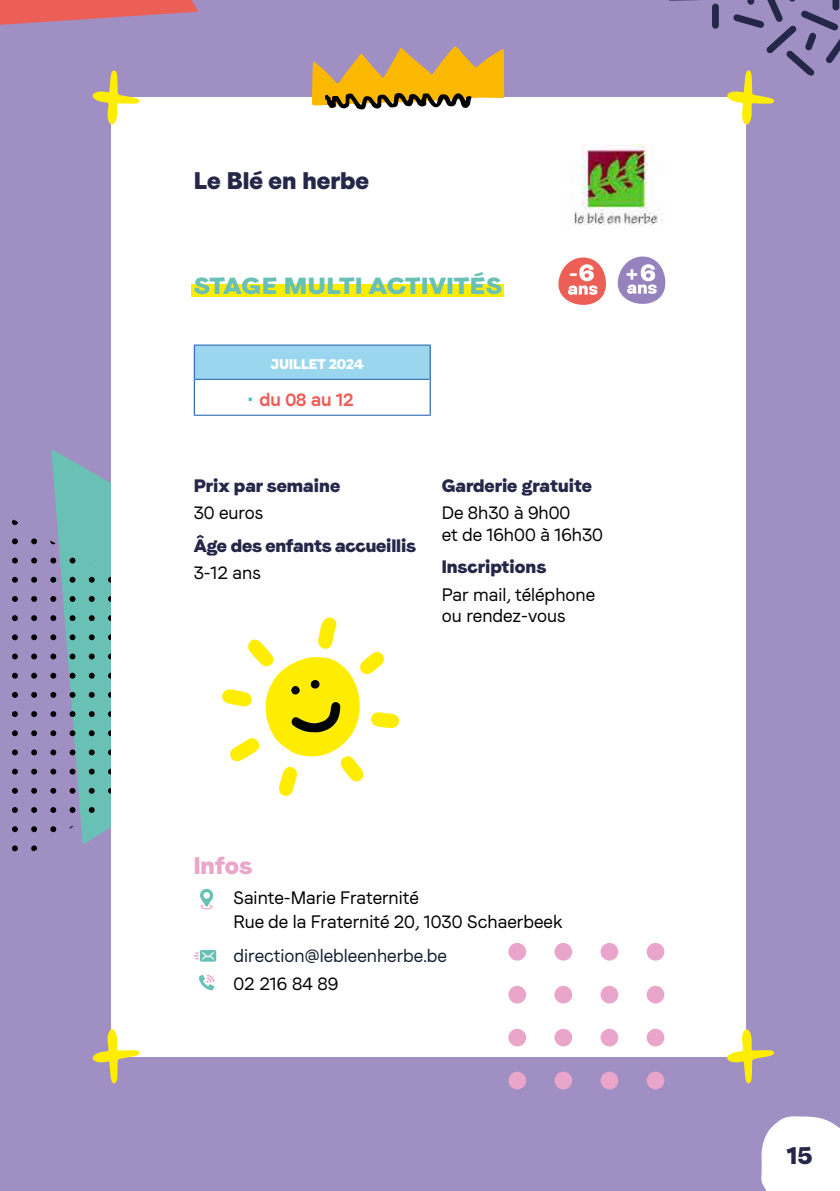
<style>
.page{position:relative;width:840px;height:1191px;background:#fff}
.page>*{position:absolute;margin:0;border:0;box-sizing:border-box;transform-origin:0 0}
.Titre_1{font:24px "Faro Display Lucky";color:#242748}
.Titre_2{font:24px "Faro Display Lucky";color:#e9a6ca}
.t1{font:23.4px "Faro Display Sad";color:#fff}
.Titre_1-2{font:23.2px "Faro Display Lucky";letter-spacing:.01em;color:#69c1b5;scale:1.11 1}
.texte_colonne{font:18px/21.6px "Faro Regular Lucky";color:#000}
.Titre_colonne{font:18px "Faro Display Lucky";color:#242748}
.mail__tel{font:18px "Faro Regular Lucky";color:#111f2f}
.Age_des_enfants_acceuillis{font:18px "Faro Display Lucky";letter-spacing:-.01em;color:#242748}
.t2{font:18px "Faro Bold Lucky";color:#ec5f57}
.mail__tel-2{font:18px "Faro Regular Lucky";color:#000}
.Tableau{font:14px "Faro Display Lucky";color:#fff}
.s1{color:#46bccd}
</style>
<div class="page">
<div style="left:0;top:0;width:839px;height:1191px;background:#a08fc3"></div>
<svg style="left:51px;top:449px;width:60px;height:396px;fill:#69c1b5"></svg>
<svg style="left:12px;top:519px;width:6px;height:6px"></svg>
<svg style="left:50px;top:538px;width:6px;height:6px"></svg>
<svg style="left:31px;top:538px;width:6px;height:6px"></svg>
<svg style="left:12px;top:538px;width:6px;height:6px"></svg>
<svg style="left:89px;top:558px;width:6px;height:5px"></svg>
<svg style="left:70px;top:557px;width:5px;height:6px"></svg>
<svg style="left:50px;top:557px;width:6px;height:6px"></svg>
<svg style="left:31px;top:557px;width:6px;height:6px"></svg>
<svg style="left:12px;top:557px;width:6px;height:6px"></svg>
<svg style="left:108px;top:577px;width:3px;height:5px"></svg>
<svg style="left:89px;top:577px;width:6px;height:5px"></svg>
<svg style="left:70px;top:577px;width:5px;height:5px"></svg>
<svg style="left:50px;top:577px;width:6px;height:5px"></svg>
<svg style="left:31px;top:577px;width:6px;height:5px"></svg>
<svg style="left:12px;top:577px;width:6px;height:5px"></svg>
<svg style="left:108px;top:596px;width:3px;height:6px"></svg>
<svg style="left:89px;top:596px;width:6px;height:6px"></svg>
<svg style="left:70px;top:596px;width:5px;height:6px"></svg>
<svg style="left:50px;top:596px;width:6px;height:6px"></svg>
<svg style="left:31px;top:596px;width:6px;height:6px"></svg>
<svg style="left:12px;top:596px;width:6px;height:6px"></svg>
<svg style="left:108px;top:615px;width:3px;height:6px"></svg>
<svg style="left:89px;top:615px;width:6px;height:6px"></svg>
<svg style="left:70px;top:615px;width:5px;height:6px"></svg>
<svg style="left:50px;top:615px;width:6px;height:6px"></svg>
<svg style="left:31px;top:615px;width:6px;height:6px"></svg>
<svg style="left:12px;top:615px;width:6px;height:6px"></svg>
<svg style="left:108px;top:634px;width:3px;height:6px"></svg>
<svg style="left:89px;top:634px;width:6px;height:6px"></svg>
<svg style="left:70px;top:634px;width:5px;height:6px"></svg>
<svg style="left:50px;top:634px;width:6px;height:6px"></svg>
<svg style="left:31px;top:634px;width:6px;height:6px"></svg>
<svg style="left:12px;top:634px;width:6px;height:6px"></svg>
<svg style="left:108px;top:653px;width:3px;height:6px"></svg>
<svg style="left:89px;top:653px;width:6px;height:6px"></svg>
<svg style="left:70px;top:653px;width:5px;height:6px"></svg>
<svg style="left:50px;top:653px;width:6px;height:6px"></svg>
<svg style="left:31px;top:653px;width:6px;height:6px"></svg>
<svg style="left:12px;top:653px;width:6px;height:6px"></svg>
<svg style="left:108px;top:673px;width:3px;height:5px"></svg>
<svg style="left:89px;top:673px;width:6px;height:5px"></svg>
<svg style="left:70px;top:673px;width:5px;height:5px"></svg>
<svg style="left:50px;top:673px;width:6px;height:5px"></svg>
<svg style="left:31px;top:673px;width:6px;height:5px"></svg>
<svg style="left:12px;top:673px;width:6px;height:5px"></svg>
<svg style="left:108px;top:692px;width:3px;height:6px"></svg>
<svg style="left:89px;top:692px;width:6px;height:6px"></svg>
<svg style="left:70px;top:692px;width:5px;height:6px"></svg>
<svg style="left:50px;top:692px;width:6px;height:6px"></svg>
<svg style="left:31px;top:692px;width:6px;height:6px"></svg>
<svg style="left:12px;top:692px;width:6px;height:6px"></svg>
<svg style="left:108px;top:711px;width:3px;height:6px"></svg>
<svg style="left:89px;top:711px;width:6px;height:6px"></svg>
<svg style="left:70px;top:711px;width:5px;height:6px"></svg>
<svg style="left:50px;top:711px;width:6px;height:6px"></svg>
<svg style="left:31px;top:711px;width:6px;height:6px"></svg>
<svg style="left:12px;top:711px;width:6px;height:6px"></svg>
<svg style="left:108px;top:730px;width:3px;height:6px"></svg>
<svg style="left:89px;top:730px;width:6px;height:6px"></svg>
<svg style="left:70px;top:730px;width:5px;height:6px"></svg>
<svg style="left:50px;top:730px;width:6px;height:6px"></svg>
<svg style="left:31px;top:730px;width:6px;height:6px"></svg>
<svg style="left:12px;top:730px;width:6px;height:6px"></svg>
<svg style="left:108px;top:749px;width:3px;height:6px"></svg>
<svg style="left:89px;top:749px;width:6px;height:6px"></svg>
<svg style="left:70px;top:749px;width:5px;height:6px"></svg>
<svg style="left:50px;top:749px;width:6px;height:6px"></svg>
<svg style="left:31px;top:749px;width:6px;height:6px"></svg>
<svg style="left:12px;top:749px;width:6px;height:6px"></svg>
<svg style="left:108px;top:768px;width:3px;height:6px"></svg>
<svg style="left:89px;top:768px;width:6px;height:6px"></svg>
<svg style="left:70px;top:768px;width:5px;height:6px"></svg>
<svg style="left:50px;top:768px;width:6px;height:6px"></svg>
<svg style="left:31px;top:768px;width:6px;height:6px"></svg>
<svg style="left:12px;top:768px;width:6px;height:6px"></svg>
<svg style="left:108px;top:788px;width:3px;height:5px"></svg>
<svg style="left:89px;top:788px;width:6px;height:5px"></svg>
<svg style="left:70px;top:788px;width:5px;height:5px"></svg>
<svg style="left:50px;top:788px;width:6px;height:5px"></svg>
<svg style="left:31px;top:788px;width:6px;height:5px"></svg>
<svg style="left:12px;top:788px;width:6px;height:5px"></svg>
<svg style="left:89px;top:807px;width:6px;height:6px"></svg>
<svg style="left:70px;top:807px;width:5px;height:6px"></svg>
<svg style="left:50px;top:807px;width:6px;height:6px"></svg>
<svg style="left:31px;top:807px;width:6px;height:6px"></svg>
<svg style="left:12px;top:807px;width:6px;height:6px"></svg>
<svg style="left:70px;top:826px;width:5px;height:6px"></svg>
<svg style="left:50px;top:826px;width:6px;height:6px"></svg>
<svg style="left:31px;top:826px;width:6px;height:6px"></svg>
<svg style="left:12px;top:826px;width:6px;height:6px"></svg>
<svg style="left:31px;top:845px;width:6px;height:6px"></svg>
<svg style="left:12px;top:845px;width:6px;height:6px"></svg>
<svg style="left:761px;top:1116px;width:78px;height:75px"></svg>
<div style="left:111px;top:97px;width:634px;height:959px;background:#fff"></div>
<svg style="left:726px;top:1029px;width:47px;height:54px"></svg>
<svg style="left:93px;top:1029px;width:46px;height:54px"></svg>
<svg style="left:93px;top:70px;width:46px;height:54px"></svg>
<svg style="left:312px;top:46px;width:192px;height:64px"></svg>
<svg style="left:669px;top:0;width:30px;height:1px"></svg>
<div style="left:711px;top:4px;width:7px;height:25px;background:#242748;border-radius:3px"></div>
<svg style="left:727px;top:0;width:112px;height:124px"></svg>
<svg style="left:0;top:0;width:198px;height:25px"></svg>
<div style="left:508px;top:943px;width:18px;height:17px;background:#e9a6ca;border-radius:50%"></div>
<div style="left:554px;top:943px;width:18px;height:17px;background:#e9a6ca;border-radius:50%"></div>
<div style="left:600px;top:943px;width:18px;height:17px;background:#e9a6ca;border-radius:50%"></div>
<div style="left:646px;top:943px;width:18px;height:17px;background:#e9a6ca;border-radius:50%"></div>
<div style="left:508px;top:985px;width:18px;height:18px;background:#e9a6ca;border-radius:50%"></div>
<div style="left:554px;top:985px;width:18px;height:18px;background:#e9a6ca;border-radius:50%"></div>
<div style="left:600px;top:985px;width:18px;height:18px;background:#e9a6ca;border-radius:50%"></div>
<div style="left:646px;top:985px;width:18px;height:18px;background:#e9a6ca;border-radius:50%"></div>
<div style="left:508px;top:1028px;width:18px;height:18px;background:#e9a6ca;border-radius:50%"></div>
<div style="left:554px;top:1028px;width:18px;height:18px;background:#e9a6ca;border-radius:50%"></div>
<div style="left:600px;top:1028px;width:18px;height:18px;background:#e9a6ca;border-radius:50%"></div>
<div style="left:646px;top:1028px;width:18px;height:18px;background:#e9a6ca;border-radius:50%"></div>
<div style="left:508px;top:1071px;width:18px;height:18px;background:#e9a6ca;border-radius:50%"></div>
<div style="left:554px;top:1071px;width:18px;height:18px;background:#e9a6ca;border-radius:50%"></div>
<div style="left:600px;top:1071px;width:18px;height:18px;background:#e9a6ca;border-radius:50%"></div>
<div style="left:646px;top:1071px;width:18px;height:18px;background:#e9a6ca;border-radius:50%"></div>
<svg style="left:222px;top:617px;width:177px;height:179px"></svg>
<div style="left:191px;top:284px;width:312px;height:13px;background:#ffed00"></div>
<div style="left:194px;top:345px;width:236px;height:34px;background:#9bd6ef"></div>
<hr style="left:429px;top:346px;width:1px;height:33px;background:#376eb5">
<hr style="left:194px;top:379px;width:1px;height:36px;background:#376eb5">
<hr style="left:429px;top:379px;width:1px;height:36px;background:#376eb5">
<hr style="left:194px;top:415px;width:236px;height:1px;background:#376eb5">
<hr style="left:194px;top:344px;width:236px;height:2px;background:#376eb5">
<hr style="left:195px;top:379px;width:234px;height:1px;background:#376eb5">
<hr style="left:194px;top:346px;width:1px;height:33px;background:#376eb5">
<svg style="left:199px;top:974px;width:15px;height:16px"></svg>
<svg style="left:200px;top:888px;width:13px;height:21px"></svg>
<svg style="left:194px;top:950px;width:22px;height:11px"></svg>
<svg style="left:558px;top:256px;width:108px;height:49px"></svg>
<img style="left:574px;top:144px;width:89px;height:81px">
<p class="Titre_1" style="left:194px;top:162px;width:177px">Le Blé en herbe</p>
<p class="Titre_1-2" style="left:194px;top:269px;width:279px">STAGE MULTI ACTIVITÉS</p>
<p class="Tableau" style="left:270px;top:354px;width:95px">JUILLET 2024</p>
<p class="t2" style="left:248px;top:386px;width:107px"><span class="s1">•</span> du 08 au 12</p>
<p class="t1" style="left:569px;top:256px;width:27px">- 6</p>
<p class="Titre_colonne" style="left:194px;top:472px;width:148px">Prix par semaine</p>
<p class="texte_colonne" style="left:194px;top:501px;width:71px">30 euros</p>
<p class="Age_des_enfants_acceuillis" style="left:194px;top:532px;width:224px">Âge des enfants accueillis</p>
<p class="texte_colonne" style="left:194px;top:561px;width:69px">3-12 ans</p>
<p class="Titre_colonne" style="left:441px;top:472px;width:152px">Garderie gratuite</p>
<p class="texte_colonne" style="left:441px;top:501px;width:163px">De 8h30 à 9h00<br>et de 16h00 à 16h30</p>
<p class="Titre_colonne" style="left:441px;top:554px;width:106px">Inscriptions</p>
<p class="texte_colonne" style="left:441px;top:583px;width:155px">Par mail, téléphone ou rendez-vous</p>
<p class="Titre_2" style="left:194px;top:848px;width:60px">Infos</p>
<p class="texte_colonne" style="left:233px;top:884px;width:330px;line-height:24px">Sainte-Marie Fraternité<br>Rue de la Fraternité 20, 1030 Schaerbeek</p>
<p class="mail__tel" style="left:233px;top:942px;width:215px">direction@lebleenherbe.be</p>
<p class="mail__tel-2" style="left:233px;top:970px;width:106px">02 216 84 89</p>
<h1 class="Titre_1" style="left:786px;top:1137px;width:28px">15</h1>
</div>
